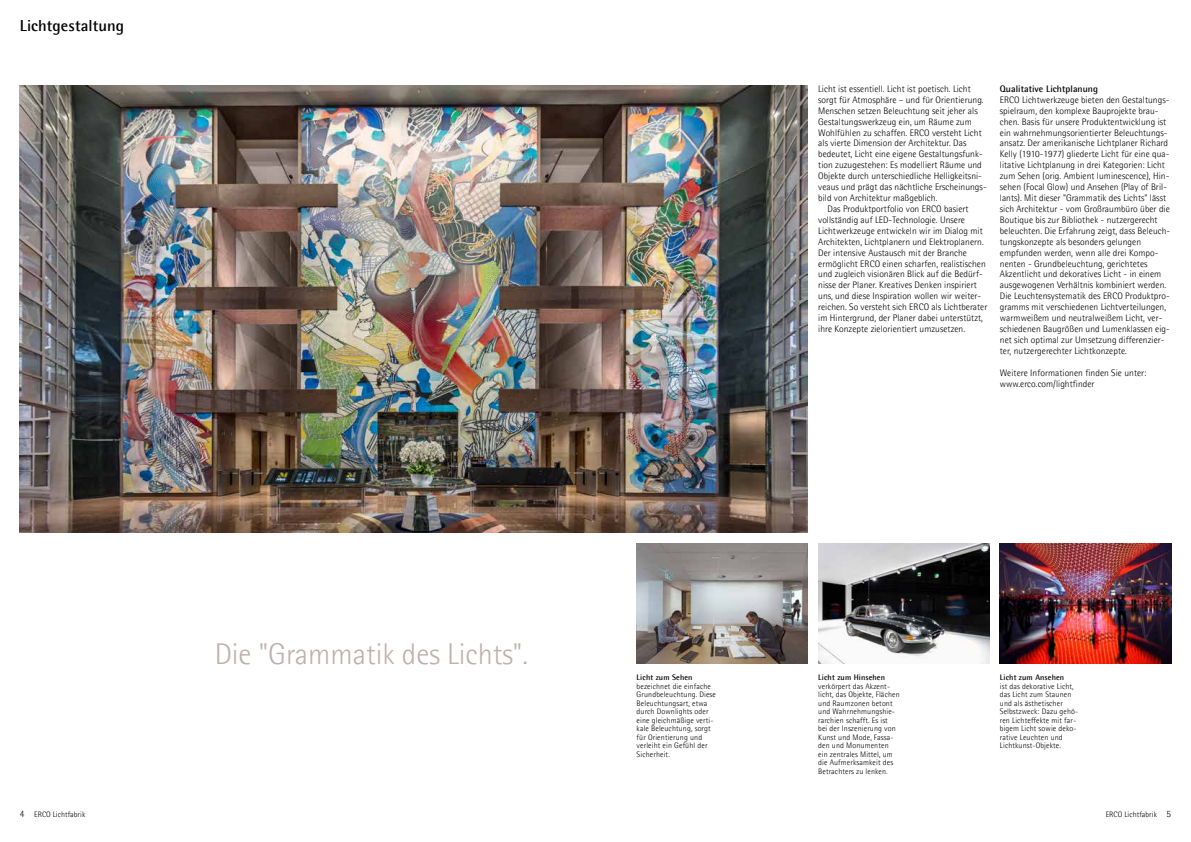
<style>
.page{position:relative;width:1191px;height:842px;background:#fff}
.page>*{position:absolute;margin:0;border:0;box-sizing:border-box;transform-origin:0 0}
.t1{font:300 30px "Rotis Semi Sans Std";color:#beb1ac}
.t2{font:700 16px "Rotis Semi Sans Std";letter-spacing:.005em;color:#000}
.t3{font:300 9.5px/10.9px "Rotis Semi Sans Std";letter-spacing:.005em;color:#000}
.t4{font:700 9.5px "Rotis Semi Sans Std";letter-spacing:.005em;color:#000}
.t5{font:300 8px/8.5px "Rotis Semi Sans Std";letter-spacing:.015em;color:#000}
.t6{font:700 8px "Rotis Semi Sans Std";letter-spacing:.015em;color:#000}
.s1{font-size:9.5px}
</style>
<div class="page">
<img style="left:20px;top:85px;width:788px;height:448px">
<img style="left:1000px;top:544px;width:171px;height:120px">
<img style="left:818px;top:544px;width:171px;height:120px">
<img style="left:636px;top:544px;width:172px;height:120px">
<h2 class="t2" style="left:20px;top:16px;width:106px">Lichtgestaltung</h2>
<h1 class="t1" style="left:215px;top:636px;width:315px">Die "Grammatik des Lichts".</h1>
<p class="t3" style="left:818px;top:83px;width:154px">Licht ist essentiell. Licht ist poetisch. Licht</p>
<p class="t3" style="left:818px;top:94px;width:167px">sorgt für Atmosphäre – und für Orientierung.</p>
<p class="t3" style="left:818px;top:105px;width:161px">Menschen setzen Beleuchtung seit jeher als</p>
<p class="t3" style="left:818px;top:116px;width:155px">Gestaltungswerkzeug ein, um Räume zum</p>
<p class="t3" style="left:818px;top:127px;width:165px">Wohlfühlen zu schaffen. ERCO versteht Licht</p>
<p class="t3" style="left:818px;top:138px;width:150px">als vierte Dimension der Architektur. Das</p>
<p class="t3" style="left:818px;top:149px;width:166px">bedeutet, Licht eine eigene Gestaltungsfunk-</p>
<p class="t3" style="left:818px;top:160px;width:165px">tion zuzugestehen: Es modelliert Räume und</p>
<p class="t3" style="left:818px;top:171px;width:165px">Objekte durch unterschiedliche Helligkeitsni-</p>
<p class="t3" style="left:818px;top:182px;width:170px">veaus und prägt das nächtliche Erscheinungs-</p>
<p class="t3" style="left:818px;top:192px;width:121px">bild von Architektur maßgeblich.</p>
<p class="t3" style="left:827px;top:203px;width:143px">Das Produktportfolio von ERCO basiert</p>
<p class="t3" style="left:818px;top:214px;width:148px">vollständig auf LED-Technologie. Unsere</p>
<p class="t3" style="left:818px;top:225px;width:166px">Lichtwerkzeuge entwickeln wir im Dialog mit</p>
<p class="t3" style="left:818px;top:236px;width:167px">Architekten, Lichtplanern und Elektroplanern.</p>
<p class="t3" style="left:818px;top:247px;width:150px">Der intensive Austausch mit der Branche</p>
<p class="t3" style="left:818px;top:258px;width:169px">ermöglicht ERCO einen scharfen, realistischen</p>
<p class="t3" style="left:818px;top:269px;width:166px">und zugleich visionären Blick auf die Bedürf-</p>
<p class="t3" style="left:818px;top:280px;width:160px">nisse der Planer. Kreatives Denken inspiriert</p>
<p class="t3" style="left:818px;top:291px;width:165px">uns, und diese Inspiration wollen wir weiter-</p>
<p class="t3" style="left:818px;top:302px;width:171px">reichen. So versteht sich ERCO als Lichtberater</p>
<p class="t3" style="left:818px;top:313px;width:166px">im Hintergrund, der Planer dabei unterstützt,</p>
<p class="t3" style="left:818px;top:323px;width:148px">ihre Konzepte zielorientiert umzusetzen.</p>
<p class="t4" style="left:1000px;top:83px;width:100px">Qualitative Lichtplanung</p>
<p class="t3" style="left:1000px;top:94px;width:172px">ERCO Lichtwerkzeuge bieten den Gestaltungs&shy;spielraum, den komplexe Bauprojekte brau&shy;chen. Basis für unsere Produktentwicklung ist ein wahrnehmungsorientierter Beleuchtungs&shy;ansatz. Der amerikanische Lichtplaner Richard Kelly (1910-1977) gliederte Licht für eine qua&shy;litative Lichtplanung in drei Kategorien: Licht zum Sehen (orig. Ambient luminescence), Hin&shy;sehen (Focal Glow) und Ansehen (Play of Bril&shy;lants). Mit dieser "Grammatik des Lichts" lässt sich Architektur - vom Großraumbüro über die Boutique bis zur Bibliothek - nutzergerecht beleuchten. Die Erfahrung zeigt, dass Beleuch&shy;tungskonzepte als besonders gelungen empfunden werden, wenn alle drei Kompo&shy;nenten - Grundbeleuchtung, gerichtetes Akzentlicht und dekoratives Licht - in einem ausgewogenen Verhältnis kombiniert werden.<br>Die Leuchtensystematik des ERCO Produktpro&shy;gramms mit verschiedenen Lichtverteilungen, warmweißem und neutralweißem Licht, ver&shy;schiedenen Baugrößen und Lumenklassen eig&shy;net sich optimal zur Umsetzung differenzier&shy;ter, nutzergerechter Lichtkonzepte.</p>
<p class="t3" style="left:1000px;top:367px;width:148px">Weitere Informationen finden Sie unter: www.erco.com/lightfinder</p>
<p class="t6" style="left:636px;top:672px;width:57px">Licht zum Sehen</p>
<p class="t5" style="left:636px;top:682px;width:81px">bezeichnet die einfache<br>Grundbeleuchtung. Diese<br>Beleuchtungsart, etwa durch Downlights oder eine gleichmäßige verti&shy;kale Beleuchtung, sorgt für Orientierung und verleiht ein Gefühl der<br>Sicherheit.</p>
<p class="t6" style="left:818px;top:673px;width:68px">Licht zum Hinsehen</p>
<p class="t5" style="left:818px;top:682px;width:83px">verkörpert das Akzent&shy;licht, das Objekte, Flächen und Raumzonen betont und Wahrnehmungshie&shy;rarchien schafft. Es ist<br>bei der Inszenierung von<br>Kunst und Mode, Fassa&shy;den und Monumenten ein zentrales Mittel, um die Aufmerksamkeit des<br>Betrachters zu lenken.</p>
<p class="t6" style="left:1000px;top:672px;width:66px">Licht zum Ansehen</p>
<p class="t5" style="left:1000px;top:682px;width:80px">ist das dekorative Licht, das Licht zum Staunen und als ästhetischer<br>Selbstzweck: Dazu gehö&shy;ren Lichteffekte mit far&shy;bigem Licht sowie deko&shy;rative Leuchten und<br>Lichtkunst-Objekte.</p>
<p class="t5" style="left:20px;top:810px;width:67px"><span class="s1">4</span> ERCO Lichtfabrik</p>
<p class="t5" style="left:1105px;top:810px;width:67px">ERCO Lichtfabrik <span class="s1">5</span></p>
</div>
